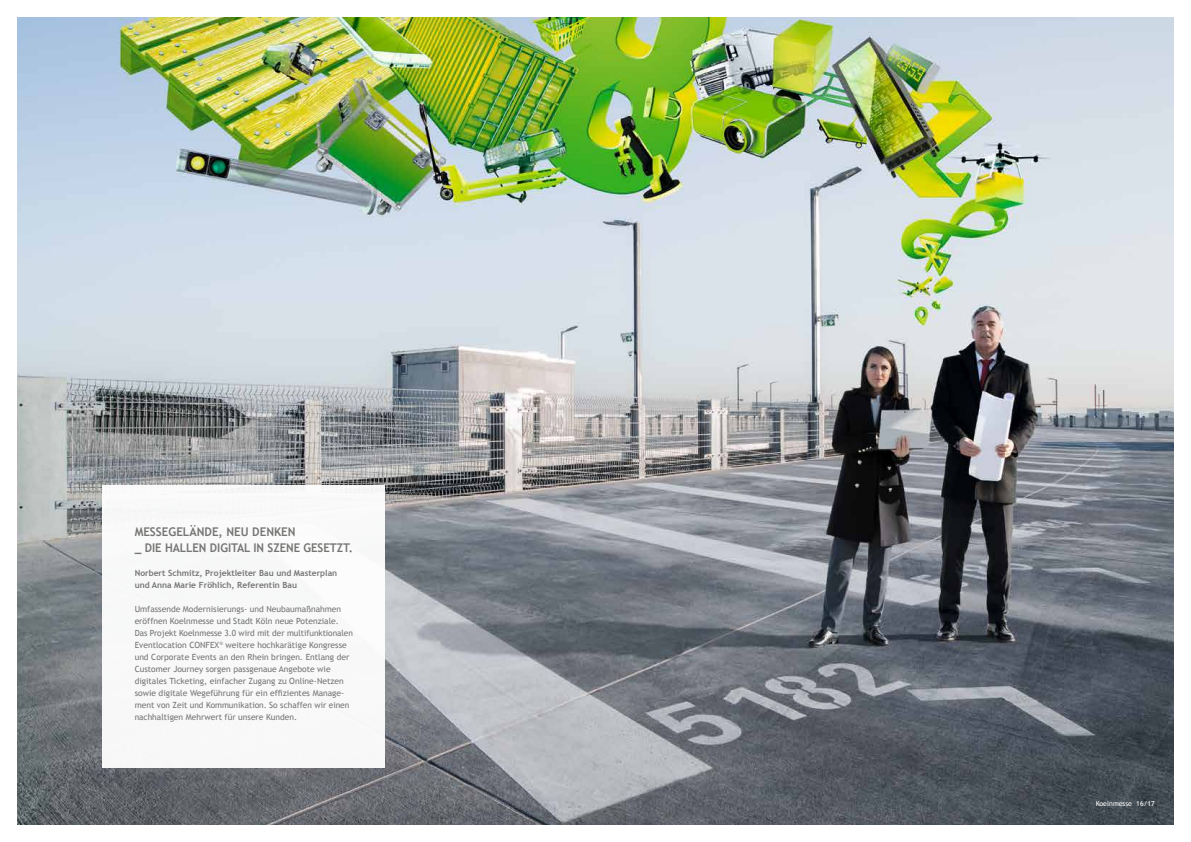
<style>
.page{position:relative;width:1191px;height:842px;background:#fff}
.page>*{position:absolute;margin:0;border:0;box-sizing:border-box;transform-origin:0 0}
.t1{font:700 12px/16px "Trebuchet MS";letter-spacing:-.005em;color:#757574}
.t2{font:8.5px/12px "Trebuchet MS";color:#757574}
.t3{font:700 8.5px/12px "Trebuchet MS";color:#757574}
.t4{font:7px "Trebuchet MS";color:#fff}
</style>
<div class="page">
<img style="left:17px;top:17px;width:1157px;height:808px">
<div style="left:102px;top:485px;width:283px;height:282px;background:#f8f8f9"></div>
<h1 class="t1" style="left:135px;top:524px;width:220px">MESSEGELÄNDE, NEU DENKEN<br>_ DIE HALLEN DIGITAL IN SZENE GESETZT.</h1>
<p class="t3" style="left:135px;top:567px;width:204px">Norbert Schmitz, Projektleiter Bau und Masterplan und Anna Marie Fröhlich, Referentin Bau</p>
<p class="t2" style="left:135px;top:603px;width:220px">Umfassende Modernisierungs- und Neubaumaßnahmen eröffnen Koelnmesse und Stadt Köln neue Potenziale.<br>Das Projekt Koelnmesse 3.0 wird mit der multifunktionalen Eventlocation CONFEX<sup>®</sup> weitere hochkarätige Kongresse und Corporate Events an den Rhein bringen. Entlang der Customer Journey sorgen passgenaue Angebote wie digitales Ticketing, einfacher Zugang zu Online-Netzen sowie digitale Wegeführung für ein effizientes Manage&shy;ment von Zeit und Kommunikation. So schaffen wir einen nachhaltigen Mehrwert für unsere Kunden.</p>
<p class="t4" style="left:1095px;top:799px;width:60px">Koelnmesse 16/17</p>
</div>
